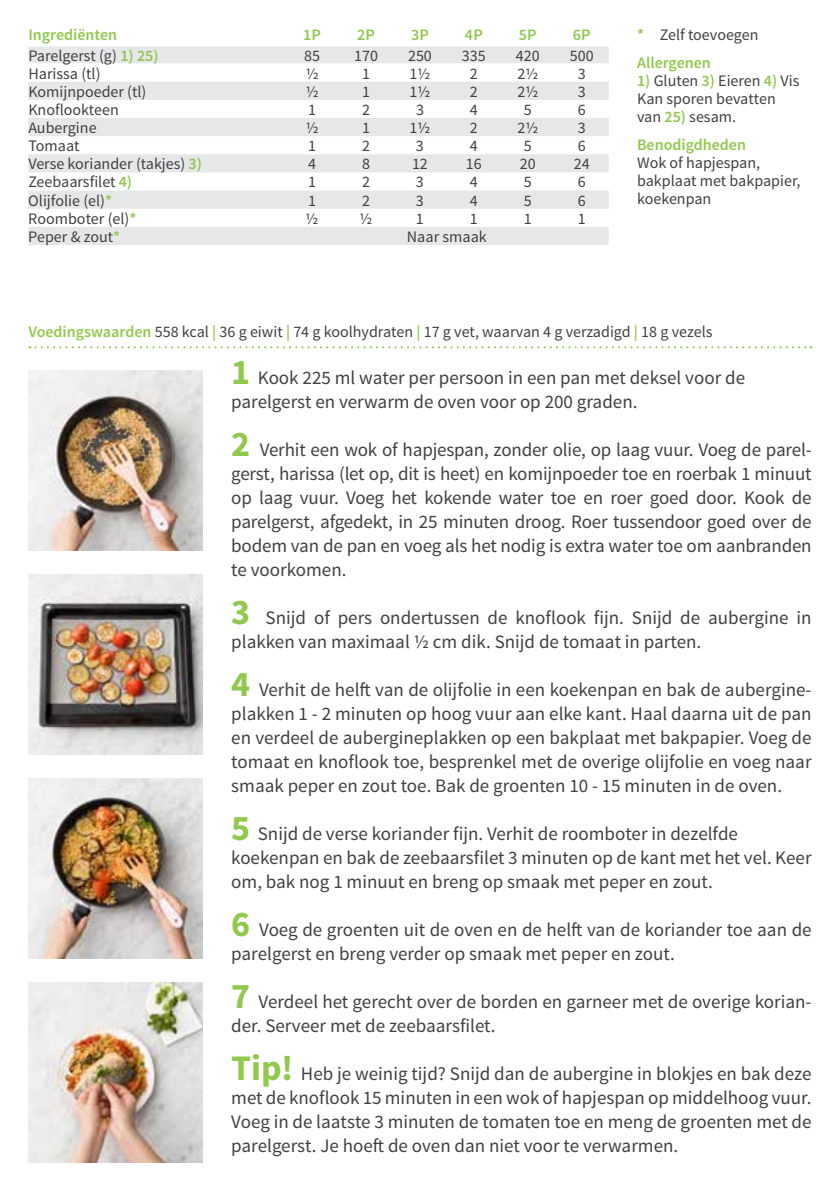
<style>
.page{position:relative;width:840px;height:1191px;background:#fff}
.page>*{position:absolute;margin:0;border:0;box-sizing:border-box;transform-origin:0 0}
.t1{font:19px/24px "Source Sans Pro";color:#414042}
.t2{font:16px/18px "Source Sans Pro";color:#414042}
.t3{font:600 16px "Source Sans Pro";color:#91c84e}
.s1{font-weight:600;color:#91c84e}
.s2{font-weight:700;font-size:36px;color:#91c84e}
</style>
<div class="page">
<svg style="left:29px;top:346px;width:782px;height:2px"></svg>
<div style="left:28px;top:46px;width:580px;height:17px;background:#e6e7e8"></div>
<svg style="left:28px;top:82px;width:580px;height:163px;fill:#e6e7e8"></svg>
<img style="left:28px;top:778px;width:175px;height:180px">
<img style="left:28px;top:574px;width:175px;height:180px">
<img style="left:28px;top:370px;width:175px;height:180px">
<img style="left:28px;top:982px;width:175px;height:180px">
<p class="t3" style="left:28px;top:25px;width:90px">Ingrediënten</p>
<p class="t3" style="left:303px;top:25px;width:19px">1P</p>
<p class="t3" style="left:357px;top:25px;width:19px">2P</p>
<p class="t3" style="left:411px;top:25px;width:19px">3P</p>
<p class="t3" style="left:464px;top:25px;width:19px">4P</p>
<p class="t3" style="left:518px;top:25px;width:19px">5P</p>
<p class="t3" style="left:572px;top:25px;width:19px">6P</p>
<p class="t2" style="left:28px;top:47px;width:132px">Parelgerst (g) <span class="s1">1) 25)</span></p>
<p class="t2" style="left:304px;top:47px;width:17px">85</p>
<p class="t2" style="left:354px;top:47px;width:25px">170</p>
<p class="t2" style="left:408px;top:47px;width:25px">250</p>
<p class="t2" style="left:461px;top:47px;width:25px">335</p>
<p class="t2" style="left:515px;top:47px;width:25px">420</p>
<p class="t2" style="left:569px;top:47px;width:25px">500</p>
<p class="t2" style="left:28px;top:65px;width:74px">Harissa (tl)</p>
<p class="t2" style="left:305px;top:65px;width:14px">½</p>
<p class="t2" style="left:362px;top:65px;width:9px">1</p>
<p class="t2" style="left:409px;top:65px;width:22px">1½</p>
<p class="t2" style="left:469px;top:65px;width:9px">2</p>
<p class="t2" style="left:517px;top:65px;width:22px">2½</p>
<p class="t2" style="left:577px;top:65px;width:9px">3</p>
<p class="t2" style="left:28px;top:83px;width:120px">Komijnpoeder (tl)</p>
<p class="t2" style="left:305px;top:83px;width:14px">½</p>
<p class="t2" style="left:362px;top:83px;width:9px">1</p>
<p class="t2" style="left:409px;top:83px;width:22px">1½</p>
<p class="t2" style="left:469px;top:83px;width:9px">2</p>
<p class="t2" style="left:517px;top:83px;width:22px">2½</p>
<p class="t2" style="left:577px;top:83px;width:9px">3</p>
<p class="t2" style="left:28px;top:101px;width:92px">Knoflookteen</p>
<p class="t2" style="left:308px;top:101px;width:9px">1</p>
<p class="t2" style="left:362px;top:101px;width:9px">2</p>
<p class="t2" style="left:416px;top:101px;width:9px">3</p>
<p class="t2" style="left:469px;top:101px;width:9px">4</p>
<p class="t2" style="left:523px;top:101px;width:9px">5</p>
<p class="t2" style="left:577px;top:101px;width:9px">6</p>
<p class="t2" style="left:28px;top:119px;width:70px">Aubergine</p>
<p class="t2" style="left:305px;top:119px;width:14px">½</p>
<p class="t2" style="left:362px;top:119px;width:9px">1</p>
<p class="t2" style="left:409px;top:119px;width:22px">1½</p>
<p class="t2" style="left:469px;top:119px;width:9px">2</p>
<p class="t2" style="left:517px;top:119px;width:22px">2½</p>
<p class="t2" style="left:577px;top:119px;width:9px">3</p>
<p class="t2" style="left:28px;top:137px;width:53px">Tomaat</p>
<p class="t2" style="left:308px;top:137px;width:9px">1</p>
<p class="t2" style="left:362px;top:137px;width:9px">2</p>
<p class="t2" style="left:416px;top:137px;width:9px">3</p>
<p class="t2" style="left:469px;top:137px;width:9px">4</p>
<p class="t2" style="left:523px;top:137px;width:9px">5</p>
<p class="t2" style="left:577px;top:137px;width:9px">6</p>
<p class="t2" style="left:28px;top:155px;width:175px">Verse koriander (takjes) <span class="s1">3)</span></p>
<p class="t2" style="left:308px;top:155px;width:9px">4</p>
<p class="t2" style="left:362px;top:155px;width:9px">8</p>
<p class="t2" style="left:412px;top:155px;width:17px">12</p>
<p class="t2" style="left:465px;top:155px;width:17px">16</p>
<p class="t2" style="left:519px;top:155px;width:17px">20</p>
<p class="t2" style="left:573px;top:155px;width:17px">24</p>
<p class="t2" style="left:28px;top:173px;width:105px">Zeebaarsfilet <span class="s1">4)</span></p>
<p class="t2" style="left:308px;top:173px;width:9px">1</p>
<p class="t2" style="left:362px;top:173px;width:9px">2</p>
<p class="t2" style="left:416px;top:173px;width:9px">3</p>
<p class="t2" style="left:469px;top:173px;width:9px">4</p>
<p class="t2" style="left:523px;top:173px;width:9px">5</p>
<p class="t2" style="left:577px;top:173px;width:9px">6</p>
<p class="t2" style="left:28px;top:192px;width:85px">Olijfolie (el)<span class="s1">*</span></p>
<p class="t2" style="left:308px;top:192px;width:9px">1</p>
<p class="t2" style="left:362px;top:192px;width:9px">2</p>
<p class="t2" style="left:415px;top:192px;width:9px">3</p>
<p class="t2" style="left:469px;top:192px;width:9px">4</p>
<p class="t2" style="left:523px;top:192px;width:9px">5</p>
<p class="t2" style="left:577px;top:192px;width:9px">6</p>
<p class="t2" style="left:28px;top:210px;width:109px">Roomboter (el)<span class="s1">*</span></p>
<p class="t2" style="left:305px;top:210px;width:14px">½</p>
<p class="t2" style="left:359px;top:210px;width:14px">½</p>
<p class="t2" style="left:415px;top:210px;width:9px">1</p>
<p class="t2" style="left:469px;top:210px;width:9px">1</p>
<p class="t2" style="left:523px;top:210px;width:9px">1</p>
<p class="t2" style="left:577px;top:210px;width:9px">1</p>
<p class="t2" style="left:28px;top:228px;width:93px">Peper &amp; zout<span class="s1">*</span></p>
<p class="t2" style="left:406px;top:228px;width:81px">Naar smaak</p>
<p class="t2" style="left:636px;top:21px;width:123px;line-height:28px"><span class="s1">*</span> Zelf toevoegen<br><span class="s1">Allergenen</span></p>
<p class="t2" style="left:636px;top:72px;width:164px"><span class="s1">1)</span> Gluten <span class="s1">3)</span> Eieren <span class="s1">4)</span> Vis<br>Kan sporen bevatten van <span class="s1">25)</span> sesam.</p>
<p class="t3" style="left:636px;top:135px;width:110px">Benodigdheden</p>
<p class="t2" style="left:636px;top:154px;width:165px">Wok of hapjespan, bakplaat met bakpapier, koekenpan</p>
<p class="t2" style="left:28px;top:322px;width:685px"><span class="s1">Voedingswaarden</span> 558 kcal <span class="s1">|</span> 36 g eiwit <span class="s1">|</span> 74 g koolhydraten <span class="s1">|</span> 17 g vet, waarvan 4 g verzadigd <span class="s1">|</span> 18 g vezels</p>
<p class="t1" style="left:231px;top:366px;width:515px"><span class="s2">1</span> Kook 225 ml water per persoon in een pan met deksel voor de parelgerst en verwarm de oven voor op 200 graden.</p>
<p class="t1" style="left:231px;top:438px;width:581px;text-align:justify"><span class="s2">2</span> Verhit een wok of hapjespan, zonder olie, op laag vuur. Voeg de parel&shy;gerst, harissa (let op, dit is heet) en komijnpoeder toe en roerbak 1 minuut op laag vuur. Voeg het kokende water toe en roer goed door. Kook de parelgerst, afgedekt, in 25 minuten droog. Roer tussendoor goed over de bodem van de pan en voeg als het nodig is extra water toe om aanbranden te voorkomen.</p>
<p class="t1" style="left:231px;top:606px;width:581px"><span class="s2">3</span> Snijd of pers ondertussen de knoflook fijn. Snijd de aubergine in plakken van maximaal ½ cm dik. Snijd de tomaat in parten.</p>
<p class="t1" style="left:231px;top:678px;width:581px;text-align:justify"><span class="s2">4</span> Verhit de helft van de olijfolie in een koekenpan en bak de aubergine&shy;plakken 1 - 2 minuten op hoog vuur aan elke kant. Haal daarna uit de pan en verdeel de aubergineplakken op een bakplaat met bakpapier. Voeg de tomaat en knoflook toe, besprenkel met de overige olijfolie en voeg naar smaak peper en zout toe. Bak de groenten 10 - 15 minuten in de oven.</p>
<p class="t1" style="left:231px;top:822px;width:581px"><span class="s2">5</span> Snijd de verse koriander fijn. Verhit de roomboter in dezelfde koekenpan en bak de zeebaarsfilet 3 minuten op de kant met het vel. Keer om, bak nog 1 minuut en breng op smaak met peper en zout.</p>
<p class="t1" style="left:231px;top:918px;width:581px"><span class="s2">6</span> Voeg de groenten uit de oven en de helft van de koriander toe aan de parelgerst en breng verder op smaak met peper en zout.</p>
<p class="t1" style="left:231px;top:990px;width:581px"><span class="s2">7</span> Verdeel het gerecht over de borden en garneer met de overige korian&shy;der. Serveer met de zeebaarsfilet.</p>
<p class="t1" style="left:231px;top:1062px;width:581px;text-align:justify"><span class="s2">Tip!</span> Heb je weinig tijd? Snijd dan de aubergine in blokjes en bak deze met de knoflook 15 minuten in een wok of hapjespan op middelhoog vuur.<br>Voeg in de laatste 3 minuten de tomaten toe en meng de groenten met de parelgerst. Je hoeft de oven dan niet voor te verwarmen.</p>
</div>
